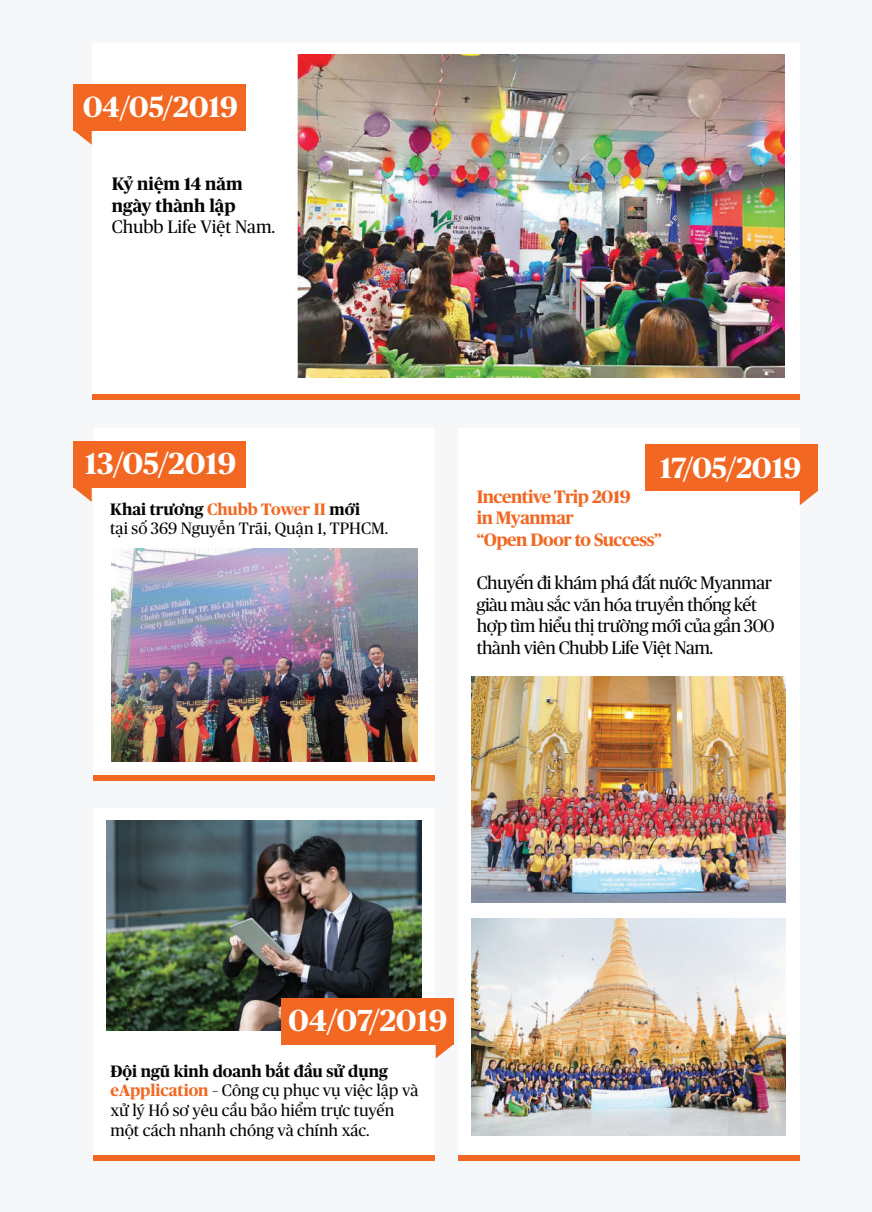
<style>
.page{position:relative;width:872px;height:1212px;background:#f5f7f8}
.page>*{position:absolute;margin:0;border:0;box-sizing:border-box;transform-origin:0 0}
.t1{font:700 30.45px "Chubb Publico VN";color:#fff}
.t2{font:700 29.25px "Chubb Publico VN";color:#fff}
.t3{font:18px/21.6px "Chubb Publico VN";letter-spacing:-.025em;color:#040503}
.t4{font:700 18px/21.6px "Chubb Publico VN";letter-spacing:-.025em;color:#f26823}
.t5{font:700 18px/21.6px "Chubb Publico VN";color:#040503}
.t6{font:18px "Chubb Publico VN";color:#040503}
.t7{font:16.5px/19.8px "Chubb Publico VN";color:#040503}
.s1{font-weight:700}
.s2{font-weight:700;color:#f26823}
</style>
<div class="page">
<div style="left:93px;top:808px;width:341px;height:349px;background:#fff"></div>
<img style="left:106px;top:820px;width:316px;height:210px">
<div style="left:281px;top:998px;width:173px;height:46px;background:#f26823"></div>
<svg style="left:436px;top:1044px;width:18px;height:14px"></svg>
<div style="left:93px;top:428px;width:341px;height:350px;background:#fff"></div>
<img style="left:112px;top:549px;width:305px;height:212px">
<div style="left:74px;top:441px;width:172px;height:47px;background:#f26823"></div>
<svg style="left:74px;top:488px;width:18px;height:14px"></svg>
<div style="left:93px;top:1155px;width:341px;height:5px;background:#f26823"></div>
<div style="left:93px;top:775px;width:341px;height:6px;background:#f26823"></div>
<div style="left:458px;top:428px;width:341px;height:727px;background:#fff"></div>
<div style="left:458px;top:1155px;width:341px;height:5px;background:#f26823"></div>
<div style="left:92px;top:44px;width:707px;height:351px;background:#fff"></div>
<div style="left:92px;top:394px;width:707px;height:5px;background:#f26823"></div>
<img style="left:297px;top:54px;width:487px;height:323px">
<div style="left:73px;top:84px;width:173px;height:46px;background:#f26823"></div>
<img style="left:471px;top:676px;width:314px;height:227px">
<div style="left:645px;top:445px;width:173px;height:46px;background:#f26823"></div>
<svg style="left:799px;top:491px;width:19px;height:14px"></svg>
<svg style="left:74px;top:130px;width:18px;height:15px"></svg>
<img style="left:471px;top:919px;width:314px;height:216px">
<h2 class="t2" style="left:83px;top:86px;width:157px">04/05/2019</h2>
<p class="t5" style="left:112px;top:172px;width:132px">Kỷ niệm 14 năm ngày thành lập</p>
<p class="t6" style="left:112px;top:214px;width:165px">Chubb Life Việt Nam.</p>
<h1 class="t1" style="left:85px;top:442px;width:152px">13/05/2019</h1>
<p class="t7" style="left:110px;top:498px;width:279px"><span class="s1">Khai trương</span> <span class="s2">Chubb Tower II</span> <span class="s1">mới<br></span>tại số 369 Nguyễn Trãi, Quận 1, TPHCM.</p>
<h2 class="t2" style="left:660px;top:446px;width:142px">17/05/2019</h2>
<p class="t4" style="left:477px;top:484px;width:186px">Incentive Trip 2019<br>in Myanmar<br>“Open Door to Success”</p>
<p class="t3" style="left:477px;top:571px;width:299px">Chuyến đi khám phá đất nước Myanmar giàu màu sắc văn hóa truyền thống kết hợp tìm hiểu thị trường mới của gần 300 thành viên Chubb Life Việt Nam.</p>
<h1 class="t1" style="left:288px;top:998px;width:160px">04/07/2019</h1>
<p class="t7" style="left:110px;top:1060px;width:309px"><span class="s1">Đội ngũ kinh doanh bắt đầu sử dụng </span><span class="s2">eApplication</span> – Công cụ phục vụ việc lập và xử lý Hồ sơ yêu cầu bảo hiểm trực tuyến một cách nhanh chóng và chính xác.</p>
</div>
